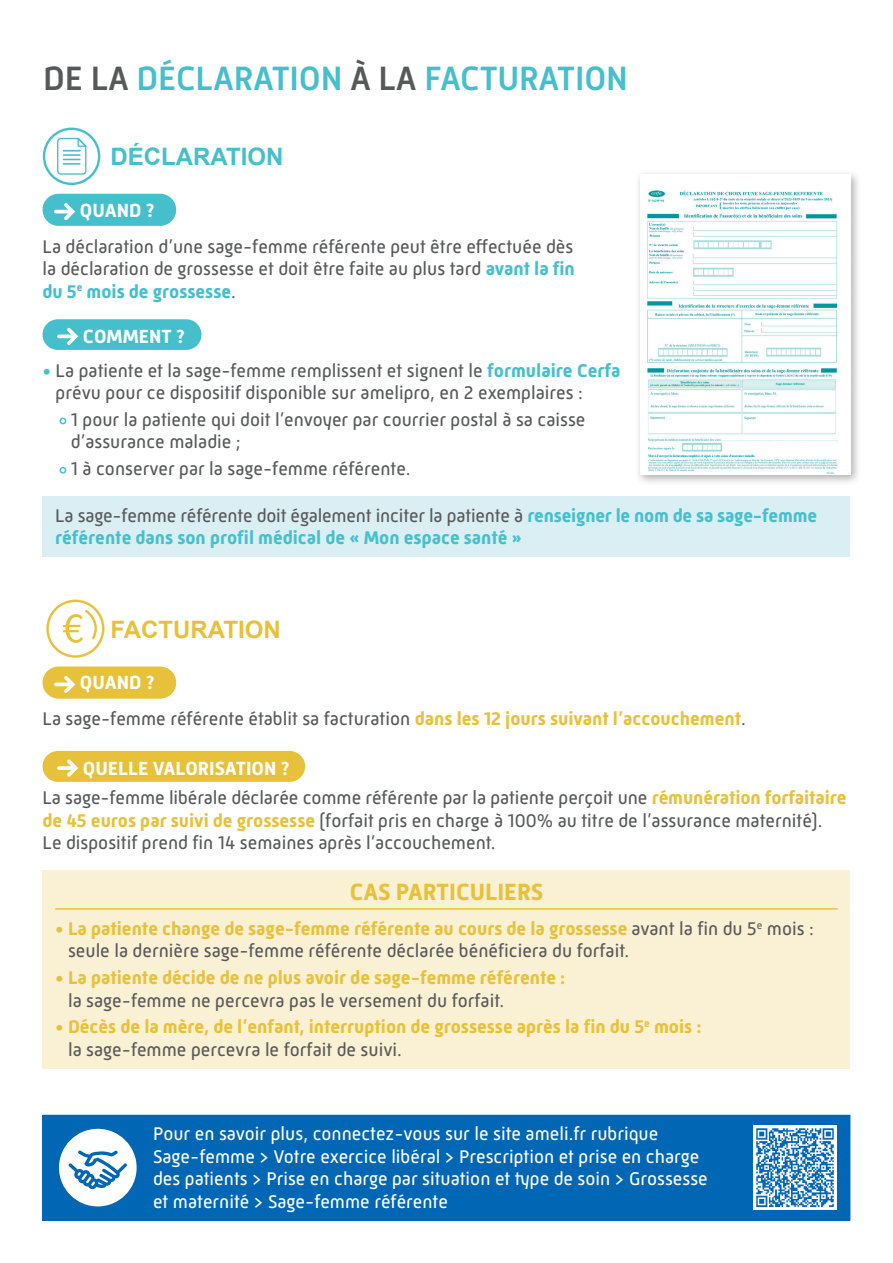
<style>
.page{position:relative;width:893px;height:1263px;background:#fff}
.page>*{position:absolute;margin:0;border:0;box-sizing:border-box;transform-origin:0 0}
.t1{font:500 34.5px "Mic 32 New";letter-spacing:-.005em;color:#46bfcd}
.t2{font:700 24px "Mic 32 New";color:#e8c13a}
.t3{font:700 24px "Arial";color:#46bfcd}
.t4{font:700 24px "Arial";color:#e8c13a}
.t5{font:700 19.5px "Mic 32 New";color:#fff}
.t6{font:18.75px/22.5px "Mic 32 New";color:#57585a}
.t7{font:18.75px/22.5px "Mic 32 New";color:#fff}
.t8{font:700 18.75px/22.5px "Mic 32 New";color:#e8c13a}
.t9{font:700 18.75px/22.5px "Mic 32 New";color:#46bfcd}
.s1{color:#57585a}
.s2{font-weight:700;color:#46bfcd}
.s3{font-weight:400;color:#57585a}
.s4{font-weight:700;color:#e8c13a}
</style>
<div class="page">
<div style="left:43px;top:194px;width:133px;height:32px;background:#46bfcd;border-radius:16px"></div>
<svg style="left:61px;top:203px;width:15px;height:18px"></svg>
<hr style="left:56px;top:210px;width:16px;height:3px;background:#fff">
<div style="left:43px;top:319px;width:158px;height:31px;background:#46bfcd;border-radius:15px"></div>
<svg style="left:64px;top:327px;width:15px;height:18px"></svg>
<hr style="left:59px;top:335px;width:16px;height:3px;background:#fff">
<svg style="left:60px;top:418px;width:6px;height:6px"></svg>
<svg style="left:60px;top:467px;width:6px;height:7px"></svg>
<div style="left:43px;top:496px;width:807px;height:61px;background:#daeff3"></div>
<div style="left:43px;top:666px;width:133px;height:33px;background:#e8c13a;border-radius:16px"></div>
<svg style="left:61px;top:675px;width:15px;height:18px"></svg>
<svg style="left:56px;top:682px;width:16px;height:4px"></svg>
<div style="left:43px;top:751px;width:262px;height:31px;background:#e8c13a;border-radius:15px"></div>
<svg style="left:67px;top:759px;width:12px;height:18px"></svg>
<svg style="left:59px;top:766px;width:16px;height:4px"></svg>
<div style="left:43px;top:871px;width:807px;height:198px;background:#faf1d4"></div>
<hr style="left:55px;top:908px;width:783px;height:2px;background:#e8c13a">
<div style="left:46px;top:600px;width:58px;height:58px;border:2px solid #e8c13a;border-radius:50%"></div>
<svg style="left:63px;top:608px;width:35px;height:35px"></svg>
<svg style="left:44px;top:129px;width:55px;height:55px"></svg>
<svg style="left:57px;top:138px;width:29px;height:37px"></svg>
<div style="left:43px;top:128px;width:57px;height:57px;border:2px solid #46bfcd;border-radius:50%"></div>
<div style="left:635px;top:169px;width:227px;height:317px;background:#231f20;opacity:.35"></div>
<div style="left:640px;top:174px;width:210px;height:301px;background:#fff"></div>
<img style="left:647px;top:190px;width:191px;height:284px">
<div style="left:43px;top:1115px;width:807px;height:105px;background:#0166b3"></div>
<div style="left:59px;top:1129px;width:78px;height:77px;background:#fff;border-radius:50%"></div>
<svg style="left:68px;top:1150px;width:59px;height:39px"></svg>
<img style="left:753px;top:1126px;width:84px;height:83px">
<p class="t1" style="left:43px;top:59px;width:586px"><span class="s1">DE LA</span> DÉCLARATION <span class="s1">À LA</span> FACTURATION</p>
<p class="t3" style="left:111px;top:141px;width:174px">DÉCLARATION</p>
<p class="t5" style="left:80px;top:199px;width:76px">QUAND ?</p>
<p class="t6" style="left:43px;top:235px;width:534px;text-align:justify">La déclaration d’une sage-femme référente peut être effectuée dès la déclaration de grossesse et doit être faite au plus tard <span class="s2">avant la fin du 5</span><sup>e</sup> <span class="s2">mois de grossesse</span>.</p>
<p class="t5" style="left:83px;top:325px;width:103px">COMMENT ?</p>
<p class="t6" style="left:56px;top:359px;width:566px;text-indent:-13px"><span class="s2">•</span> La patiente et la sage-femme remplissent et signent le <span class="s2">formulaire Cerfa </span>prévu pour ce dispositif disponible sur amelipro, en 2 exemplaires :</p>
<p class="t6" style="left:71px;top:408px;width:516px">1 pour la patiente qui doit l’envoyer par courrier postal à sa caisse d’assurance maladie ;</p>
<p class="t6" style="left:71px;top:457px;width:341px">1 à conserver par la sage-femme référente.</p>
<p class="t9" style="left:55px;top:504px;width:763px"><span class="s3">La sage-femme référente doit également inciter la patiente à</span> renseigner le nom de sa sage-femme référente dans son profil médical de « Mon espace santé »</p>
<p class="t4" style="left:111px;top:614px;width:172px">FACTURATION</p>
<p class="t5" style="left:80px;top:671px;width:76px">QUAND ?</p>
<p class="t6" style="left:43px;top:708px;width:705px">La sage-femme référente établit sa facturation <span class="s4">dans les 12 jours suivant l’accouchement</span>.</p>
<p class="t5" style="left:83px;top:757px;width:208px">QUELLE VALORISATION ?</p>
<p class="t6" style="left:43px;top:787px;width:805px">La sage-femme libérale déclarée comme référente par la patiente perçoit une <span class="s4">rémunération forfaitaire de 45 euros par suivi de grossesse</span> (forfait pris en charge à 100% au titre de l’assurance maternité).</p>
<p class="t6" style="left:43px;top:832px;width:455px">Le dispositif prend fin 14 semaines après l’accouchement.</p>
<p class="t2" style="left:350px;top:878px;width:195px">CAS PARTICULIERS</p>
<p class="t6" style="left:68px;top:917px;width:747px;text-indent:-13px"><span class="s4">• La patiente change de sage-femme référente au cours de la grossesse</span> avant la fin du 5<sup>e</sup> mois : seule la dernière sage-femme référente déclarée bénéficiera du forfait.</p>
<p class="t8" style="left:68px;top:966px;width:499px;text-indent:-13px">• La patiente décide de ne plus avoir de sage-femme référente : <span class="s3">la sage-femme ne percevra pas le versement du forfait.</span></p>
<p class="t8" style="left:68px;top:1016px;width:635px;text-indent:-13px">• Décès de la mère, de l’enfant, interruption de grossesse après la fin du 5<sup>e</sup> mois : <span class="s3">la sage-femme percevra le forfait de suivi.</span></p>
<p class="t7" style="left:153px;top:1122px;width:556px">Pour en savoir plus, connectez-vous sur le site ameli.fr rubrique Sage-femme &gt; Votre exercice libéral &gt; Prescription et prise en charge des patients &gt; Prise en charge par situation et type de soin &gt; Grossesse et maternité &gt; Sage-femme référente</p>
</div>
